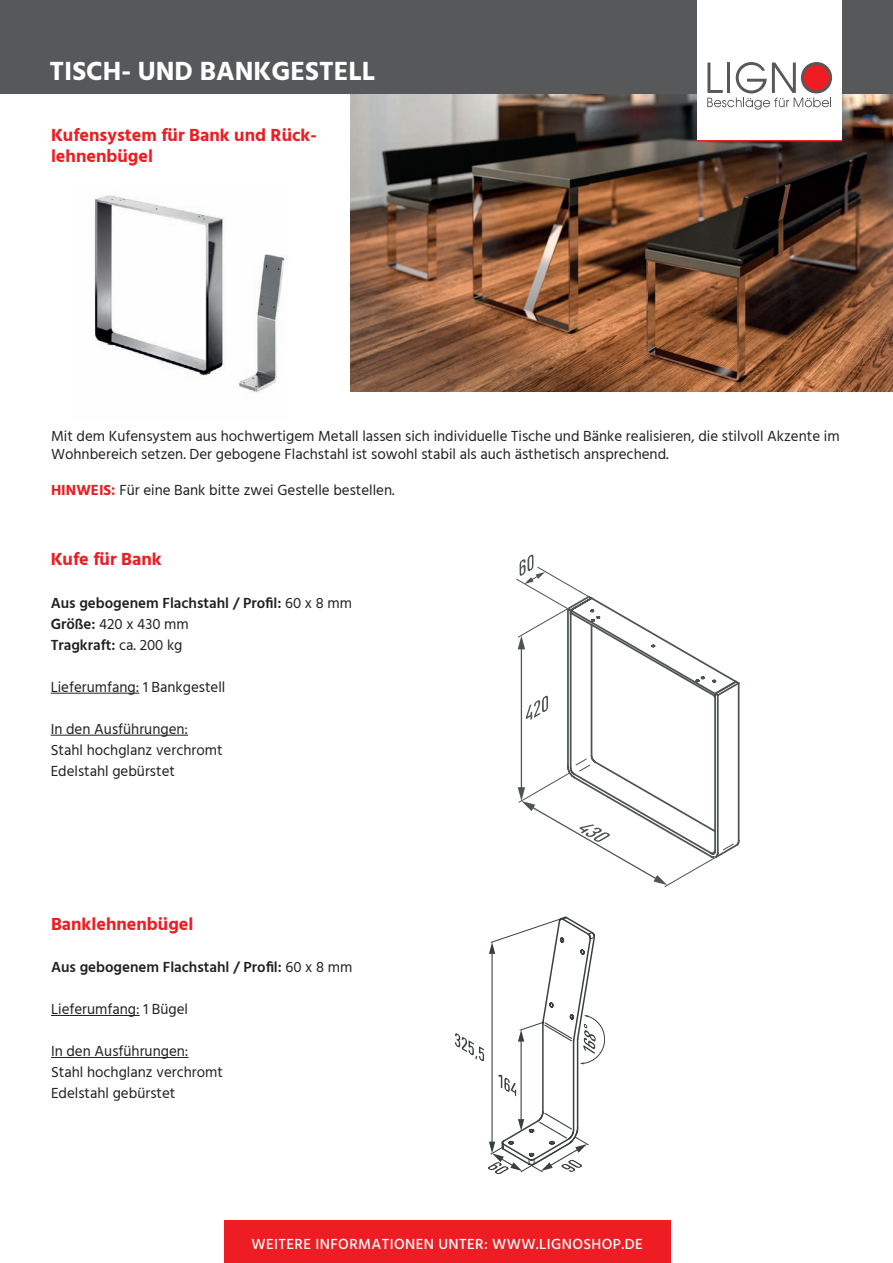
<style>
.page{position:relative;width:893px;height:1263px;background:#fff}
.page>*{position:absolute;margin:0;border:0;box-sizing:border-box;transform-origin:0 0}
.t1{font:700 27px "Hind";color:#fff}
.t2{font:700 18px/21.6px "Hind";color:#ee1d23}
.t3{font:15px/21px "Hind";color:#231f20}
.t4{font:600 15px/21px "Hind";color:#231f20}
.t5{font:500 15px "Hind";letter-spacing:.025em;color:#fff}
.s1{font-weight:700;color:#ee1d23}
.s2{font-weight:400}
</style>
<div class="page">
<div style="left:224px;top:1220px;width:446px;height:43px;background:#ee1d23"></div>
<img style="left:350px;top:93px;width:543px;height:298px">
<div style="left:0;top:0;width:893px;height:93px;background:#57585a"></div>
<div style="left:697px;top:0;width:145px;height:141px;background:#fff"></div>
<svg style="left:707px;top:62px;width:125px;height:48px"></svg>
<hr style="left:697px;top:140px;width:145px;height:2px;background:#ee1d23">
<hr style="left:51px;top:1015px;width:89px;height:1px;background:#231f20">
<hr style="left:51px;top:1057px;width:137px;height:1px;background:#231f20">
<img style="left:94px;top:195px;width:192px;height:198px">
<svg style="left:455px;top:916px;width:150px;height:258px"></svg>
<svg style="left:567px;top:596px;width:172px;height:252px"></svg>
<hr style="left:521px;top:647px;width:1px;height:143px;background:#4d5451">
<svg style="left:518px;top:758px;width:216px;height:129px"></svg>
<svg style="left:516px;top:554px;width:74px;height:95px"></svg>
<svg style="left:526px;top:695px;width:22px;height:25px"></svg>
<hr style="left:51px;top:693px;width:88px;height:1px;background:#231f20">
<hr style="left:51px;top:735px;width:137px;height:1px;background:#231f20">
<p class="t1" style="left:50px;top:55px;width:327px">TISCH- UND BANKGESTELL</p>
<p class="t2" style="left:51px;top:123px;width:267px">Kufensystem für Bank und Rück&shy;lehnenbügel</p>
<p class="t3" style="left:51px;top:428px;width:790px;line-height:18px">Mit dem Kufensystem aus hochwertigem Metall lassen sich individuelle Tische und Bänke realisieren, die stilvoll Akzente im<br>Wohnbereich setzen. Der gebogene Flachstahl ist sowohl stabil als auch ästhetisch ansprechend.</p>
<p class="t3" style="left:51px;top:480px;width:345px"><span class="s1">HINWEIS:</span> Für eine Bank bitte zwei Gestelle bestellen.</p>
<p class="t2" style="left:51px;top:548px;width:112px">Kufe für Bank</p>
<p class="t4" style="left:51px;top:592px;width:303px">Aus gebogenem Flachstahl / Profil: <span class="s2">60 x 8 mm<br></span>Größe: <span class="s2">420 x 430 mm<br></span>Tragkraft: <span class="s2">ca. 200 kg</span></p>
<p class="t3" style="left:51px;top:677px;width:176px">Lieferumfang: 1 Bankgestell</p>
<p class="t3" style="left:51px;top:719px;width:173px">In den Ausführungen:<br>Stahl hochglanz verchromt<br>Edelstahl gebürstet</p>
<p class="t2" style="left:51px;top:913px;width:144px">Banklehnenbügel</p>
<p class="t4" style="left:51px;top:957px;width:303px">Aus gebogenem Flachstahl / Profil: <span class="s2">60 x 8 mm</span></p>
<p class="t3" style="left:51px;top:1000px;width:139px">Lieferumfang: 1 Bügel</p>
<p class="t3" style="left:51px;top:1042px;width:173px">In den Ausführungen:<br>Stahl hochglanz verchromt<br>Edelstahl gebürstet</p>
<p class="t5" style="left:252px;top:1234px;width:393px">WEITERE INFORMATIONEN UNTER: WWW.LIGNOSHOP.DE</p>
</div>
